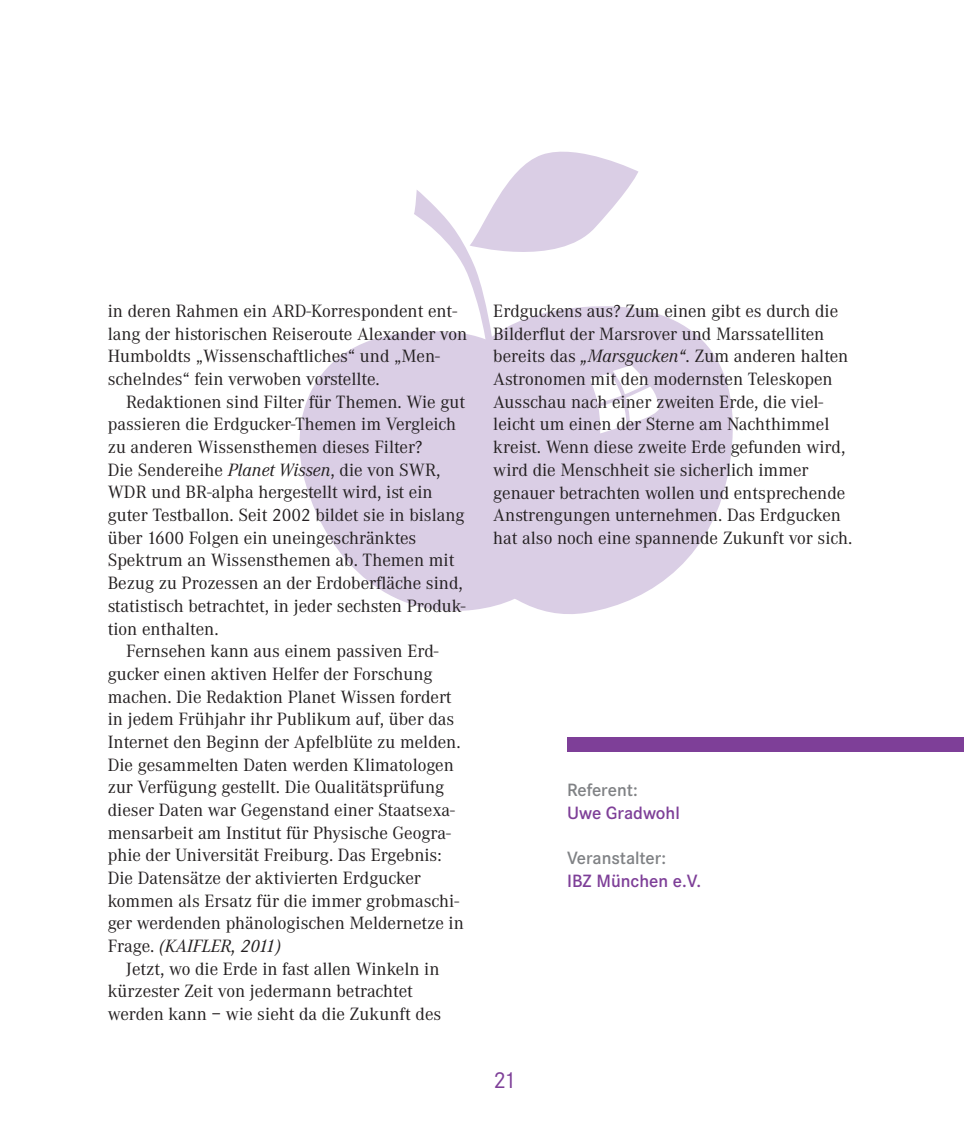
<style>
.page{position:relative;width:964px;height:1134px;background:#fff}
.page>*{position:absolute;margin:0;border:0;box-sizing:border-box;transform-origin:0 0}
.t1{font:24px "Corporate S";color:#7e3f98}
.t2{font:18.4px/22.6px "Corporate A";color:#231f20}
.t3{font:600 18.4px "Corporate S";color:#7e3f98}
.t4{font:600 18.4px "Corporate S";color:#808285}
.s1{font-style:italic}
</style>
<div class="page">
<svg style="left:299px;top:314px;width:434px;height:300px;fill:#dacee5"></svg>
<svg style="left:414px;top:152px;width:245px;height:281px"></svg>
<div style="left:567px;top:737px;width:397px;height:14px;background:#7e3f98"></div>
<p class="t2" style="left:108px;top:300px;width:361px">in deren Rahmen ein ARD-Korrespondent ent&shy;lang der historischen Reiseroute Alexander von Humboldts „Wissenschaftliches“ und „Men&shy;schelndes“ fein verwoben vorstellte.</p>
<p class="t2" style="left:108px;top:391px;width:359px;text-indent:18px">Redaktionen sind Filter für Themen. Wie gut passieren die Erdgucker-Themen im Vergleich zu anderen Wissensthemen dieses Filter?<br>Die Sendereihe <span class="s1">Planet Wissen</span>, die von SWR, WDR und BR-alpha hergestellt wird, ist ein guter Testballon. Seit 2002 bildet sie in bislang über 1600 Folgen ein uneingeschränktes Spektrum an Wissensthemen ab. Themen mit Bezug zu Prozessen an der Erdoberfläche sind, statistisch betrachtet, in jeder sechsten Produk&shy;tion enthalten.</p>
<p class="t2" style="left:108px;top:640px;width:358px;text-indent:18px">Fernsehen kann aus einem passiven Erd&shy;gucker einen aktiven Helfer der Forschung machen. Die Redaktion Planet Wissen fordert in jedem Frühjahr ihr Publikum auf, über das Internet den Beginn der Apfelblüte zu melden.<br>Die gesammelten Daten werden Klimatologen zur Verfügung gestellt. Die Qualitätsprüfung dieser Daten war Gegenstand einer Staatsexa&shy;mensarbeit am Institut für Physische Geogra&shy;phie der Universität Freiburg. Das Ergebnis:<br>Die Datensätze der aktivierten Erdgucker kommen als Ersatz für die immer grobmaschi&shy;ger werdenden phänologischen Meldernetze in Frage. <span class="s1">(KAIFLER, 2011)</span></p>
<p class="t2" style="left:108px;top:958px;width:335px;text-indent:18px">Jetzt, wo die Erde in fast allen Winkeln in kürzester Zeit von jedermann betrachtet werden kann – wie sieht da die Zukunft des</p>
<p class="t2" style="left:493px;top:300px;width:361px">Erdguckens aus? Zum einen gibt es durch die Bilderflut der Marsrover und Marssatelliten bereits das <span class="s1">„Marsgucken“</span>. Zum anderen halten Astronomen mit den modernsten Teleskopen Ausschau nach einer zweiten Erde, die viel&shy;leicht um einen der Sterne am Nachthimmel kreist. Wenn diese zweite Erde gefunden wird, wird die Menschheit sie sicherlich immer genauer betrachten wollen und entsprechende Anstrengungen unternehmen. Das Erdgucken hat also noch eine spannende Zukunft vor sich.</p>
<p class="t4" style="left:567px;top:780px;width:72px">Referent:</p>
<p class="t3" style="left:567px;top:802px;width:114px">Uwe Gradwohl</p>
<p class="t4" style="left:567px;top:848px;width:101px">Veranstalter:</p>
<p class="t3" style="left:567px;top:870px;width:136px">IBZ München e.V.</p>
<h1 class="t1" style="left:493px;top:1067px;width:24px">21</h1>
</div>
